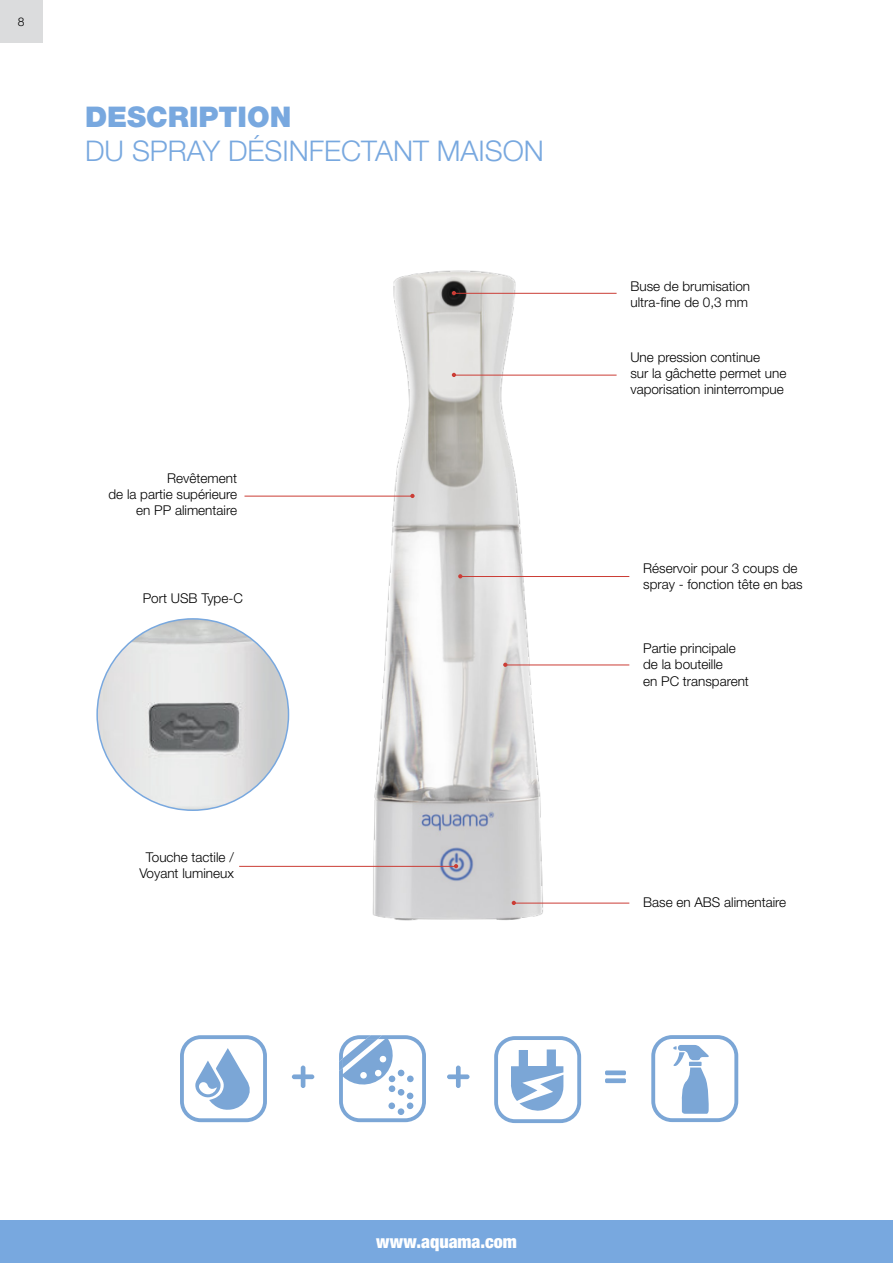
<style>
.page{position:relative;width:893px;height:1263px;background:#fff}
.page>*{position:absolute;margin:0;border:0;box-sizing:border-box;transform-origin:0 0}
.t1{font:300 28.5px "Helvetica Neue LT Std";color:#78a8df}
.t2{font:900 28.5px "Helvetica Neue LT Std";color:#78a8df}
.t3{font:900 condensed 18px "Helvetica Neue LT Std";color:#fff}
.t4{font:300 13.5px/16.2px "Helvetica Neue LT Std";color:#000}
.t5{font:300 12px "Helvetica Neue LT Std";color:#000}
</style>
<div class="page">
<div style="left:0;top:0;width:43px;height:43px;background:#dbdcdd"></div>
<div style="left:0;top:1220px;width:893px;height:43px;background:#78a8df"></div>
<img style="left:293px;top:270px;width:335px;height:651px">
<hr style="left:454px;top:293px;width:163px;height:1px;background:#cb3d36">
<svg style="left:452px;top:291px;width:4px;height:4px"></svg>
<hr style="left:454px;top:375px;width:163px;height:1px;background:#cb3d36">
<svg style="left:452px;top:373px;width:4px;height:4px"></svg>
<hr style="left:244px;top:496px;width:168px;height:1px;background:#cb3d36">
<svg style="left:410px;top:494px;width:5px;height:4px"></svg>
<hr style="left:505px;top:665px;width:124px;height:1px;background:#cb3d36">
<hr style="left:460px;top:576px;width:169px;height:1px;background:#cb3d36">
<svg style="left:503px;top:663px;width:4px;height:4px"></svg>
<svg style="left:458px;top:574px;width:4px;height:4px"></svg>
<hr style="left:239px;top:866px;width:217px;height:1px;background:#cb3d36">
<svg style="left:454px;top:864px;width:4px;height:4px"></svg>
<hr style="left:514px;top:903px;width:115px;height:1px;background:#cb3d36">
<svg style="left:512px;top:901px;width:4px;height:4px"></svg>
<img style="left:97px;top:619px;width:191px;height:191px;border-radius:96px">
<div style="left:605px;top:1078px;width:21px;height:5px;background:#7ba6d6;border-radius:2px"></div>
<div style="left:605px;top:1070px;width:21px;height:5px;background:#7ba6d6;border-radius:2px"></div>
<svg style="left:292px;top:1065px;width:22px;height:23px"></svg>
<svg style="left:447px;top:1065px;width:22px;height:23px"></svg>
<svg style="left:180px;top:1035px;width:87px;height:87px"></svg>
<svg style="left:339px;top:1035px;width:87px;height:87px"></svg>
<svg style="left:651px;top:1035px;width:87px;height:87px"></svg>
<svg style="left:494px;top:1036px;width:87px;height:87px"></svg>
<p class="t5" style="left:18px;top:14px;width:8px">8</p>
<h1 class="t2" style="left:85px;top:99px;width:208px">DESCRIPTION</h1>
<h1 class="t1" style="left:85px;top:133px;width:460px">DU SPRAY DÉSINFECTANT MAISON</h1>
<p class="t4" style="left:109px;top:470px;width:130px;text-align:right">Revêtement<br>de la partie supérieure en PP alimentaire</p>
<p class="t4" style="left:143px;top:590px;width:102px">Port USB Type-C</p>
<p class="t4" style="left:139px;top:849px;width:96px;text-align:center">Touche tactile /<br>Voyant lumineux</p>
<p class="t4" style="left:630px;top:278px;width:121px">Buse de brumisation ultra-fine de 0,3 mm</p>
<p class="t4" style="left:630px;top:349px;width:158px">Une pression continue<br>sur la gâchette permet une vaporisation ininterrompue</p>
<p class="t4" style="left:643px;top:560px;width:161px">Réservoir pour 3 coups de spray - fonction tête en bas</p>
<p class="t4" style="left:643px;top:640px;width:107px">Partie principale de la bouteille<br>en PC transparent</p>
<p class="t4" style="left:643px;top:894px;width:145px">Base en ABS alimentaire</p>
<h2 class="t3" style="left:376px;top:1231px;width:142px">www.aquama.com</h2>
</div>
